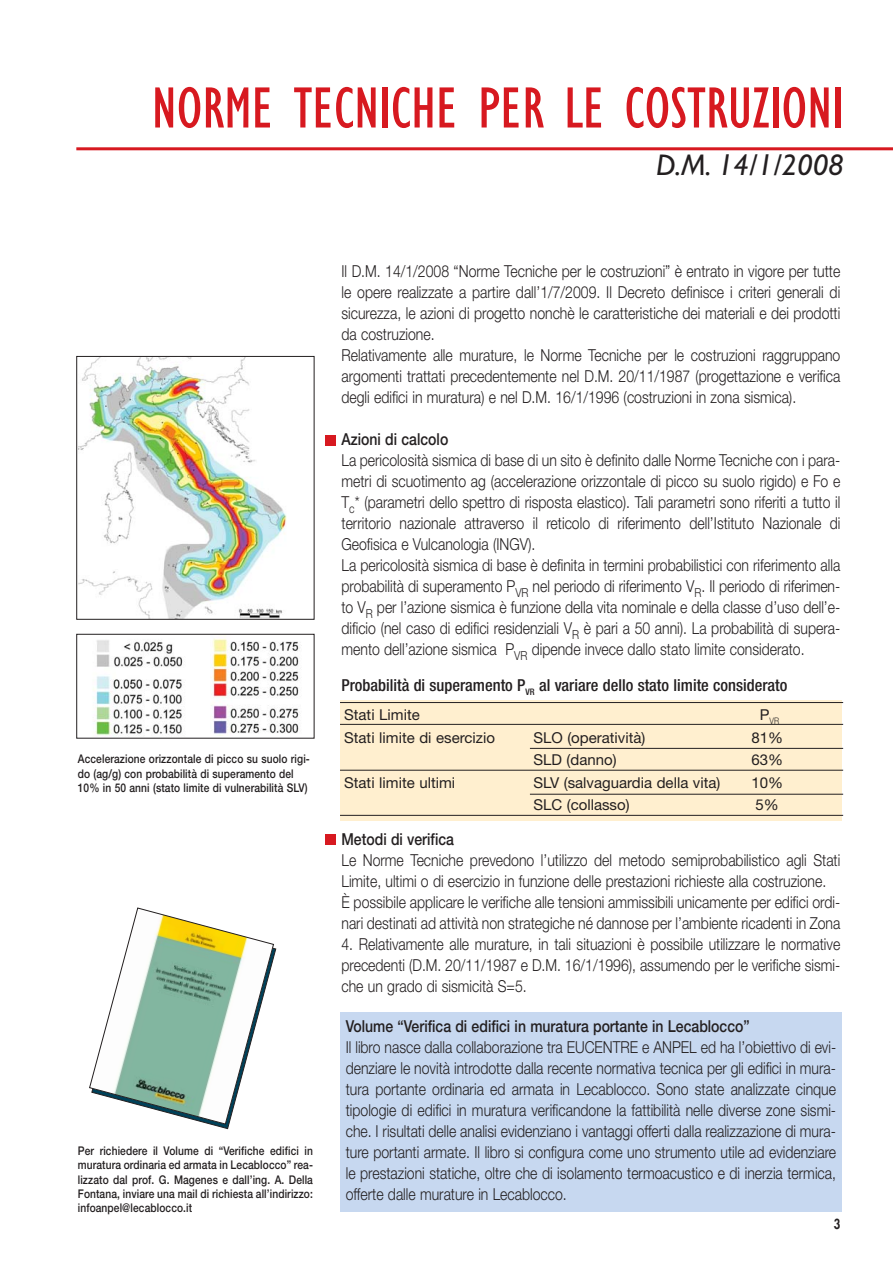
<style>
.page{position:relative;width:893px;height:1263px;background:#fff}
.page>*{position:absolute;margin:0;border:0;box-sizing:border-box;transform-origin:0 0}
.t1{font:condensed 60px "Gill Sans";color:#d71920}
.t2{font:italic 30px "Gill Sans";color:#231f20}
.t3{font:300 16.5px/21px "Helvetica Neue";color:#231f20;scale:.85 1}
.t4{font:500 16.5px "Helvetica Neue";color:#231f20;scale:.85 1}
.t5{font:500 condensed 16.5px "Helvetica Neue";color:#231f20}
.t6{font:15px "Helvetica Neue";color:#231f20}
.t7{font:800 13.5px "Futura";color:#231f20;scale:.85 1}
.t8{font:500 12px/14.4px "Helvetica Neue";letter-spacing:.01em;color:#231f20;scale:.85 1}
.t9{font:300 9px "Helvetica Neue";color:#231f20;scale:.85 1}
</style>
<div class="page">
<div style="left:340px;top:1012px;width:502px;height:200px;background:#c7d8f0"></div>
<hr style="left:76px;top:147px;width:816px;height:3px;background:#d71920">
<div style="left:340px;top:700px;width:502px;height:121px;background:#ffefcf"></div>
<hr style="left:340px;top:702px;width:503px;height:1px;background:#231f20">
<hr style="left:340px;top:724px;width:503px;height:1px;background:#231f20">
<hr style="left:530px;top:748px;width:313px;height:1px;background:#231f20">
<hr style="left:340px;top:770px;width:503px;height:1px;background:#231f20">
<hr style="left:530px;top:794px;width:313px;height:1px;background:#231f20">
<hr style="left:340px;top:815px;width:503px;height:1px;background:#231f20">
<svg style="left:89px;top:908px;width:187px;height:221px"></svg>
<img style="left:76px;top:356px;width:239px;height:383px">
<div style="left:325px;top:435px;width:11px;height:11px;background:#d71920"></div>
<div style="left:325px;top:834px;width:11px;height:11px;background:#d71920"></div>
<h1 class="t1" style="left:152px;top:87px;width:694px">NORME TECNICHE PER LE COSTRUZIONI</h1>
<h2 class="t2" style="left:656px;top:155px;width:189px">D.M. 14/1/2008</h2>
<p class="t3" style="left:341px;top:262px;width:588px">Il D.M. 14/1/2008 “Norme Tecniche per le costruzioni” è entrato in vigore per tutte le opere realizzate a partire dall’1/7/2009. Il Decreto definisce i criteri generali di sicurezza, le azioni di progetto nonchè le caratteristiche dei materiali e dei prodotti da costruzione.<br>Relativamente alle murature, le Norme Tecniche per le costruzioni raggruppano argomenti trattati precedentemente nel D.M. 20/11/1987 (progettazione e verifica degli edifici in muratura) e nel D.M. 16/1/1996 (costruzioni in zona sismica).</p>
<p class="t4" style="left:341px;top:433px;width:127px">Azioni di calcolo</p>
<p class="t3" style="left:341px;top:451px;width:588px">La pericolosità sismica di base di un sito è definito dalle Norme Tecniche con i para&shy;metri di scuotimento ag (accelerazione orizzontale di picco su suolo rigido) e Fo e T<sub>c</sub>* (parametri dello spettro di risposta elastico). Tali parametri sono riferiti a tutto il territorio nazionale attraverso il reticolo di riferimento dell’Istituto Nazionale di Geofisica e Vulcanologia (INGV).<br>La pericolosità sismica di base è definita in termini probabilistici con riferimento alla probabilità di superamento P<sub>VR</sub> nel periodo di riferimento V<sub>R</sub>. Il periodo di riferimen&shy;to V<sub>R</sub> per l’azione sismica è funzione della vita nominale e della classe d’uso dell’e&shy;dificio (nel caso di edifici residenziali V<sub>R</sub> è pari a 50 anni). La probabilità di supera&shy;mento dell’azione sismica P<sub>VR</sub> dipende invece dallo stato limite considerato.</p>
<p class="t8" style="left:78px;top:753px;width:274px">Accelerazione orizzontale di picco su suolo rigi&shy;do (ag/g) con probabilità di superamento del<br>10% in 50 anni (stato limite di vulnerabilità SLV)</p>
<p class="t8" style="left:78px;top:1145px;width:278px;text-align:justify">Per richiedere il Volume di “Verifiche edifici in muratura ordinaria ed armata in Lecablocco” rea&shy;lizzato dal prof. G. Magenes e dall’ing. A. Della Fontana, inviare una mail di richiesta all’indirizzo: infoanpel@lecablocco.it</p>
<p class="t5" style="left:341px;top:679px;width:447px">Probabilità di superamento P<sub>VR</sub> al variare dello stato limite considerato</p>
<p class="t6" style="left:344px;top:710px;width:77px">Stati Limite</p>
<p class="t9" style="left:760px;top:718px;width:24px"><sup>P</sup>VR</p>
<p class="t6" style="left:344px;top:732px;width:152px">Stati limite di esercizio</p>
<p class="t6" style="left:533px;top:732px;width:114px">SLO (operatività)</p>
<p class="t6" style="left:751px;top:732px;width:33px">81%</p>
<p class="t6" style="left:533px;top:755px;width:85px">SLD (danno)</p>
<p class="t6" style="left:751px;top:755px;width:33px">63%</p>
<p class="t6" style="left:344px;top:777px;width:113px">Stati limite ultimi</p>
<p class="t6" style="left:533px;top:777px;width:189px">SLV (salvaguardia della vita)</p>
<p class="t6" style="left:751px;top:777px;width:33px">10%</p>
<p class="t6" style="left:533px;top:800px;width:98px">SLC (collasso)</p>
<p class="t6" style="left:755px;top:800px;width:25px">5%</p>
<p class="t4" style="left:341px;top:833px;width:134px">Metodi di verifica</p>
<p class="t3" style="left:341px;top:851px;width:588px">Le Norme Tecniche prevedono l’utilizzo del metodo semiprobabilistico agli Stati Limite, ultimi o di esercizio in funzione delle prestazioni richieste alla costruzione.<br>È possibile applicare le verifiche alle tensioni ammissibili unicamente per edifici ordi&shy;nari destinati ad attività non strategiche né dannose per l’ambiente ricadenti in Zona</p>
<p class="t3" style="left:341px;top:935px;width:588px;text-align:justify">4. Relativamente alle murature, in tali situazioni è possibile utilizzare le normative precedenti (D.M. 20/11/1987 e D.M. 16/1/1996), assumendo per le verifiche sismi&shy;che un grado di sismicità S=5.</p>
<p class="t4" style="left:346px;top:1020px;width:477px">Volume “Verifica di edifici in muratura portante in Lecablocco”</p>
<p class="t3" style="left:346px;top:1038px;width:578px;text-align:justify">Il libro nasce dalla collaborazione tra EUCENTRE e ANPEL ed ha l’obiettivo di evi&shy;denziare le novità introdotte dalla recente normativa tecnica per gli edifici in mura&shy;tura portante ordinaria ed armata in Lecablocco. Sono state analizzate cinque tipologie di edifici in muratura verificandone la fattibilità nelle diverse zone sismi&shy;che. I risultati delle analisi evidenziano i vantaggi offerti dalla realizzazione di mura&shy;ture portanti armate. Il libro si configura come uno strumento utile ad evidenziare le prestazioni statiche, oltre che di isolamento termoacustico e di inerzia termica, offerte dalle murature in Lecablocco.</p>
<p class="t7" style="left:834px;top:1218px;width:9px">3</p>
</div>
